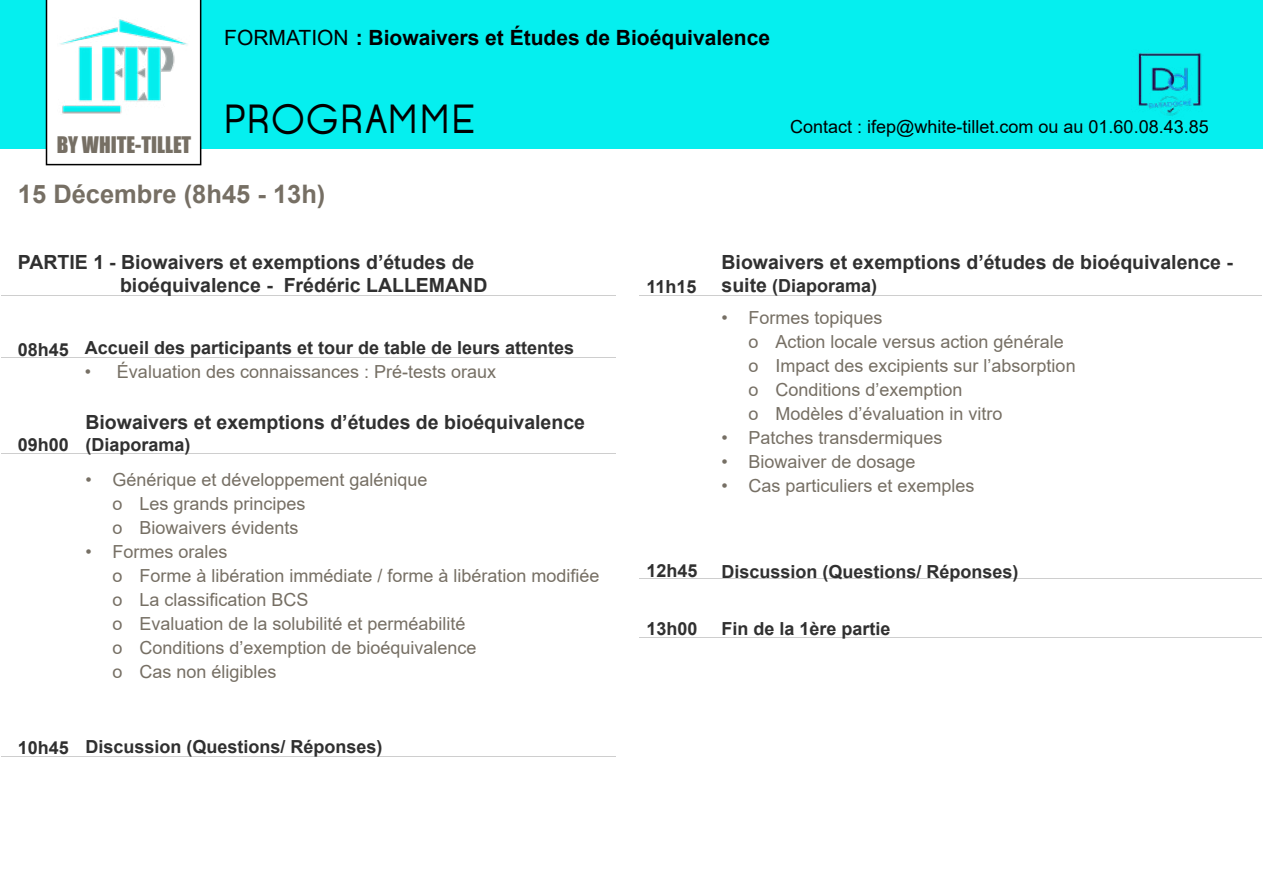
<style>
.page{position:relative;width:1263px;height:893px;background:#fff}
.page>*{position:absolute;margin:0;border:0;box-sizing:border-box;transform-origin:0 0}
.t1{font:40.5px "Opificio";color:#000}
.t2{font:700 25.5px "Arial";color:#766f64}
.t3{font:700 21px "Arial";color:#000}
.t4{font:21px "Impact";color:#766f64}
.t5{font:700 19.5px/23.4px "Arial";color:#303030}
.t6{font:18px/24px "Arial";color:#766f64}
.t7{font:700 18px "Arial";color:#303030}
.t8{font:18px "Arial";color:#000}
.s1{font-weight:400}
.s2{font-size:19.5px}
</style>
<div class="page">
<div style="left:0;top:0;width:1263px;height:149px;background:#05efef"></div>
<svg style="left:46px;top:0;width:155px;height:165px"></svg>
<hr style="left:1px;top:357px;width:615px;height:1px;background:#cecece">
<hr style="left:1px;top:756px;width:615px;height:1px;background:#cecece">
<hr style="left:639px;top:295px;width:622px;height:1px;background:#cecece">
<hr style="left:639px;top:637px;width:622px;height:1px;background:#cecece">
<img style="left:1138px;top:52px;width:64px;height:64px">
<hr style="left:1px;top:453px;width:615px;height:1px;background:#cecece">
<hr style="left:639px;top:578px;width:622px;height:1px;background:#cecece">
<hr style="left:1px;top:295px;width:615px;height:1px;background:#cecece">
<p class="t3" style="left:224px;top:23px;width:547px"><span class="s1">FORMATION</span> : Biowaivers et Études de Bioéquivalence</p>
<p class="t4" style="left:57px;top:128px;width:136px">BY WHITE-TILLET</p>
<h1 class="t1" style="left:223px;top:95px;width:254px">PROGRAMME</h1>
<h2 class="t2" style="left:18px;top:176px;width:309px">15 Décembre (8h45 - 13h)</h2>
<p class="t8" style="left:790px;top:114px;width:420px">Contact : ifep@white-tillet.com ou au 01.60.08.43.85</p>
<p class="t5" style="left:120px;top:250px;width:369px;text-indent:-102px">PARTIE 1 - Biowaivers et exemptions d’études de bioéquivalence - Frédéric LALLEMAND</p>
<p class="t7" style="left:18px;top:335px;width:558px">08h45 Accueil des participants et tour de table de leurs attentes</p>
<p class="t6" style="left:85px;top:359px;width:413px">• Évaluation des connaissances : Pré-tests oraux</p>
<p class="t5" style="left:85px;top:411px;width:501px">Biowaivers et exemptions d’études de bioéquivalence</p>
<p class="t7" style="left:85px;top:432px;width:107px">(Diaporama)</p>
<p class="t6" style="left:112px;top:467px;width:317px;text-indent:-27px">• Générique et développement galénique o Les grands principes<br>o Biowaivers évidents</p>
<p class="t6" style="left:112px;top:539px;width:489px;text-indent:-27px">• Formes orales<br>o Forme à libération immédiate / forme à libération modifiée o La classification BCS<br>o Evaluation de la solubilité et perméabilité<br>o Conditions d’exemption de bioéquivalence<br>o Cas non éligibles</p>
<p class="t7" style="left:18px;top:432px;width:53px">09h00</p>
<p class="t7" style="left:18px;top:734px;width:366px">10h45 Discussion (Questions/ Réponses)</p>
<p class="t7" style="left:646px;top:274px;width:52px">11h15</p>
<p class="t5" style="left:721px;top:250px;width:513px">Biowaivers et exemptions d’études de bioéquivalence -</p>
<p class="t7" style="left:721px;top:273px;width:157px"><span class="s2">suite</span> (Diaporama)</p>
<p class="t6" style="left:748px;top:305px;width:329px;text-indent:-27px">• Formes topiques<br>o Action locale versus action générale o Impact des excipients sur l’absorption o Conditions d’exemption<br>o Modèles d’évaluation in vitro</p>
<p class="t6" style="left:721px;top:425px;width:223px">• Patches transdermiques</p>
<p class="t6" style="left:721px;top:449px;width:196px">• Biowaiver de dosage</p>
<p class="t6" style="left:721px;top:473px;width:255px">• Cas particuliers et exemples</p>
<p class="t7" style="left:646px;top:558px;width:53px">12h45</p>
<p class="t7" style="left:646px;top:616px;width:53px">13h00</p>
<p class="t7" style="left:721px;top:559px;width:299px">Discussion (Questions/ Réponses)</p>
<p class="t7" style="left:721px;top:616px;width:171px">Fin de la 1ère partie</p>
</div>
